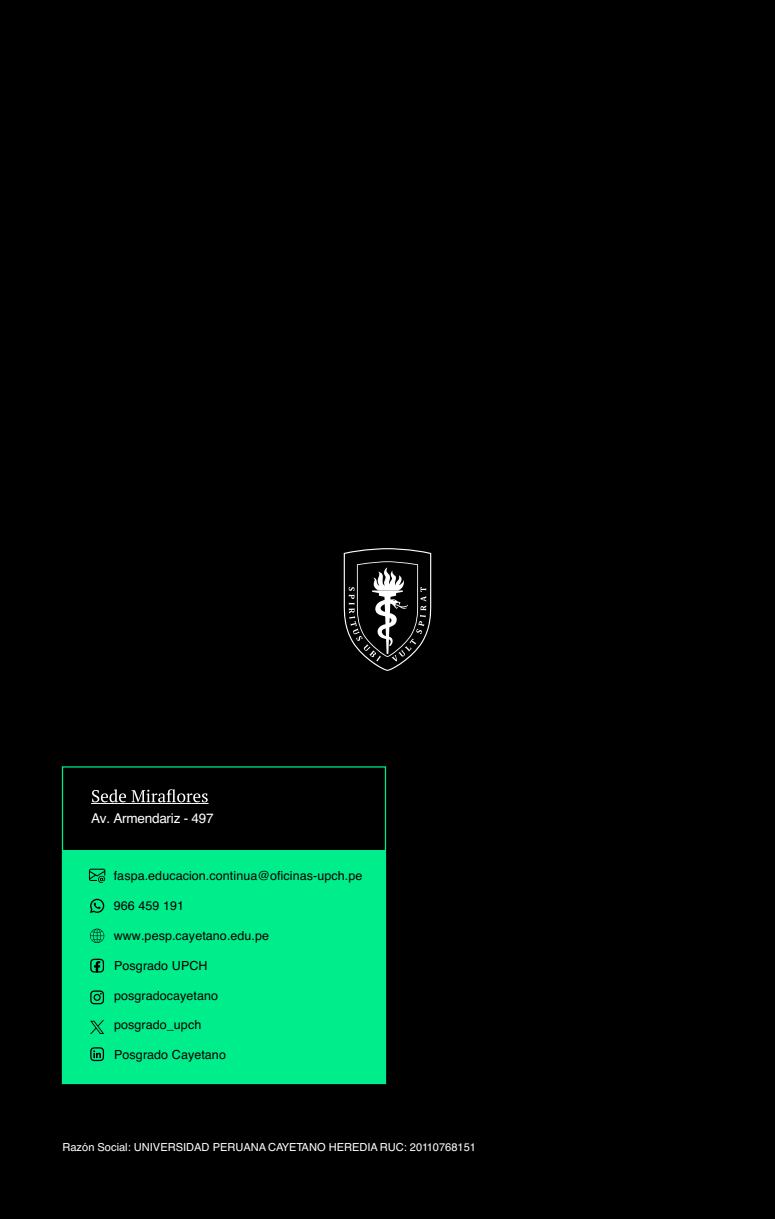
<style>
.page{position:relative;width:775px;height:1219px;background:#000}
.page>*{position:absolute;margin:0;border:0;box-sizing:border-box;transform-origin:0 0}
.t1{font:13.5px "Helvetica";letter-spacing:-.02em;color:#fff}
.t2{font:12.5px "Helvetica";letter-spacing:.005em;color:#000}
.t3{font:11.12px "Helvetica";color:#fff}
</style>
<div class="page">
<svg style="left:343px;top:548px;width:89px;height:123px"></svg>
<div style="left:62px;top:850px;width:323px;height:233px;background:#00ed8c"></div>
<svg style="left:92px;top:789px;width:116px;height:13px"></svg>
<hr style="left:91px;top:803px;width:118px;height:1px;background:#fff">
<svg style="left:90px;top:958px;width:14px;height:14px"></svg>
<svg style="left:90px;top:990px;width:14px;height:14px"></svg>
<svg style="left:90px;top:1047px;width:14px;height:14px"></svg>
<svg style="left:90px;top:899px;width:14px;height:14px"></svg>
<svg style="left:90px;top:1020px;width:14px;height:14px"></svg>
<svg style="left:90px;top:928px;width:14px;height:15px"></svg>
<svg style="left:89px;top:869px;width:16px;height:14px"></svg>
<p class="t1" style="left:91px;top:807px;width:124px">Av. Armendariz - 497</p>
<p class="t2" style="left:114px;top:866px;width:250px">faspa.educacion.continua@oficinas-upch.pe</p>
<p class="t2" style="left:114px;top:896px;width:72px">966 459 191</p>
<p class="t2" style="left:114px;top:926px;width:157px">www.pesp.cayetano.edu.pe</p>
<p class="t2" style="left:114px;top:956px;width:95px">Posgrado UPCH</p>
<p class="t2" style="left:114px;top:985px;width:106px">posgradocayetano</p>
<p class="t2" style="left:114px;top:1015px;width:89px">posgrado_upch</p>
<p class="t2" style="left:114px;top:1045px;width:113px">Posgrado Cayetano</p>
<p class="t3" style="left:63px;top:1138px;width:415px">Razón Social: UNIVERSIDAD PERUANA CAYETANO HEREDIA RUC: 20110768151</p>
</div>
